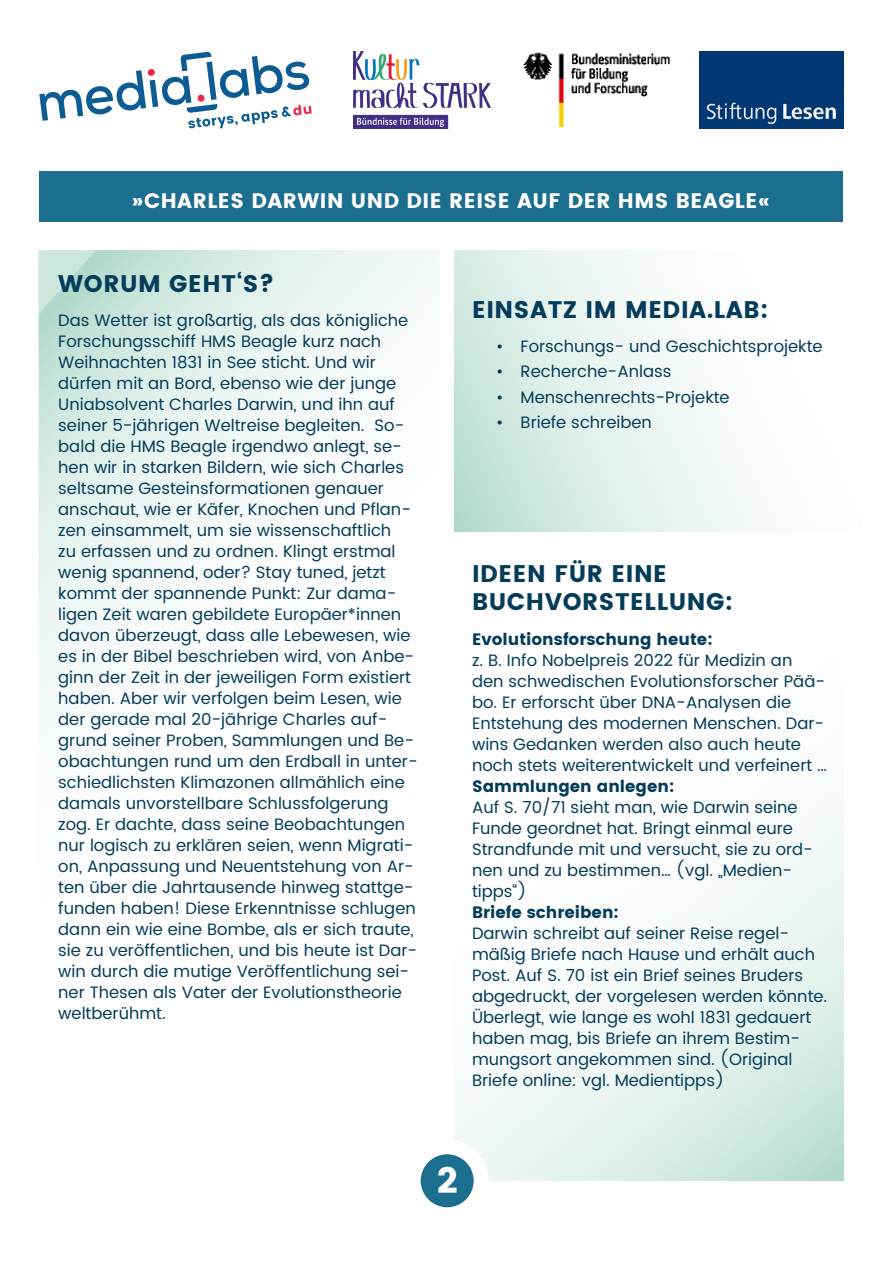
<style>
.page{position:relative;width:893px;height:1263px;background:#fff}
.page>*{position:absolute;margin:0;border:0;box-sizing:border-box;transform-origin:0 0}
.t1{font:700 36px "Poppins DE";color:#fff}
.Zwischenüberschrift{font:700 24px/28.8px "Poppins DE";letter-spacing:.025em;color:#043c5a}
.Überschrift_2{font:700 21px "Poppins DE";letter-spacing:.025em;color:#fff}
.Fließtext{font:16.5px/21px "Poppins DE";color:#043c5a}
.Fließtext-2{font:700 16.5px "Poppins DE";color:#043c5a}
</style>
<div class="page">
<svg style="left:454px;top:250px;width:300px;height:281px"></svg>
<svg style="left:454px;top:817px;width:389px;height:364px;fill:#f2f9f6"></svg>
<svg style="left:39px;top:250px;width:400px;height:452px;fill:#f4f9f7"></svg>
<svg style="left:39px;top:52px;width:273px;height:76px"></svg>
<div style="left:148px;top:69px;width:7px;height:7px;background:#ed2a48;border-radius:50%"></div>
<div style="left:198px;top:95px;width:7px;height:7px;background:#ed2a48;border-radius:50%"></div>
<img style="left:353px;top:52px;width:138px;height:76px">
<img style="left:523px;top:52px;width:148px;height:75px">
<img style="left:700px;top:52px;width:143px;height:76px">
<div style="left:39px;top:171px;width:804px;height:50px;background:#1c6e8e"></div>
<svg style="left:413px;top:1147px;width:68px;height:68px;background:#4185a0"></svg>
<div style="left:406px;top:1139px;width:83px;height:83px;border:15px solid #fff;border-radius:50%"></div>
<div style="left:439px;top:685px;width:15px;height:462px;background:#fff"></div>
<p class="Überschrift_2" style="left:132px;top:188px;width:639px">»CHARLES DARWIN UND DIE REISE AUF DER HMS BEAGLE«</p>
<p class="Zwischenüberschrift" style="left:58px;top:269px;width:218px">WORUM GEHT‘S?</p>
<p class="Fließtext" style="left:58px;top:311px;width:361px">Das Wetter ist großartig, als das königliche Forschungsschiff HMS Beagle kurz nach Weihnachten 1831 in See sticht. Und wir dürfen mit an Bord, ebenso wie der junge Uniabsolvent Charles Darwin, und ihn auf seiner 5-jährigen Weltreise begleiten. So&shy;bald die HMS Beagle irgendwo anlegt, se&shy;hen wir in starken Bildern, wie sich Charles seltsame Gesteinsformationen genauer anschaut, wie er Käfer, Knochen und Pflan&shy;zen einsammelt, um sie wissenschaftlich<br>zu erfassen und zu ordnen. Klingt erstmal wenig spannend, oder? Stay tuned, jetzt kommt der spannende Punkt: Zur dama&shy;ligen Zeit waren gebildete Europäer*innen davon überzeugt, dass alle Lebewesen, wie es in der Bibel beschrieben wird, von Anbe&shy;ginn der Zeit in der jeweiligen Form existiert haben. Aber wir verfolgen beim Lesen, wie der gerade mal 20-jährige Charles auf&shy;grund seiner Proben, Sammlungen und Be&shy;obachtungen rund um den Erdball in unter&shy;schiedlichsten Klimazonen allmählich eine damals unvorstellbare Schlussfolgerung zog. Er dachte, dass seine Beobachtungen nur logisch zu erklären seien, wenn Migrati&shy;on, Anpassung und Neuentstehung von Ar&shy;ten über die Jahrtausende hinweg stattge&shy;funden haben! Diese Erkenntnisse schlugen dann ein wie eine Bombe, als er sich traute, sie zu veröffentlichen, und bis heute ist Dar&shy;win durch die mutige Veröffentlichung sei&shy;ner Thesen als Vater der Evolutionstheorie weltberühmt.</p>
<p class="Zwischenüberschrift" style="left:472px;top:295px;width:298px">EINSATZ IM MEDIA.LAB:</p>
<p class="Fließtext" style="left:496px;top:336px;width:328px">• Forschungs- und Geschichtsprojekte</p>
<p class="Fließtext" style="left:496px;top:362px;width:177px">• Recherche-Anlass</p>
<p class="Fließtext" style="left:496px;top:387px;width:235px">• Menschenrechts-Projekte</p>
<p class="Fließtext" style="left:496px;top:412px;width:157px">• Briefe schreiben</p>
<p class="Zwischenüberschrift" style="left:472px;top:559px;width:262px">IDEEN FÜR EINE<br>BUCHVORSTELLUNG:</p>
<p class="Fließtext-2" style="left:472px;top:630px;width:242px">Evolutionsforschung heute:</p>
<p class="Fließtext" style="left:472px;top:650px;width:357px">z. B. Info Nobelpreis 2022 für Medizin an den schwedischen Evolutionsforscher Pää&shy;bo. Er erforscht über DNA-Analysen die Entstehung des modernen Menschen. Dar&shy;wins Gedanken werden also auch heute noch stets weiterentwickelt und verfeinert …</p>
<p class="Fließtext-2" style="left:472px;top:777px;width:204px">Sammlungen anlegen:</p>
<p class="Fließtext" style="left:472px;top:797px;width:342px">Auf S. 70/71 sieht man, wie Darwin seine<br>Funde geordnet hat. Bringt einmal eure<br>Strandfunde mit und versucht, sie zu ord&shy;nen und zu bestimmen… (vgl. „Medien&shy;tipps“)</p>
<p class="Fließtext-2" style="left:472px;top:903px;width:148px">Briefe schreiben:</p>
<p class="Fließtext" style="left:472px;top:923px;width:357px">Darwin schreibt auf seiner Reise regel&shy;mäßig Briefe nach Hause und erhält auch Post. Auf S. 70 ist ein Brief seines Bruders abgedruckt, der vorgelesen werden könnte.<br>Überlegt, wie lange es wohl 1831 gedauert haben mag, bis Briefe an ihrem Bestim&shy;mungsort angekommen sind. (Original Briefe online: vgl. Medientipps)</p>
<p class="t1" style="left:437px;top:1160px;width:22px">2</p>
</div>
